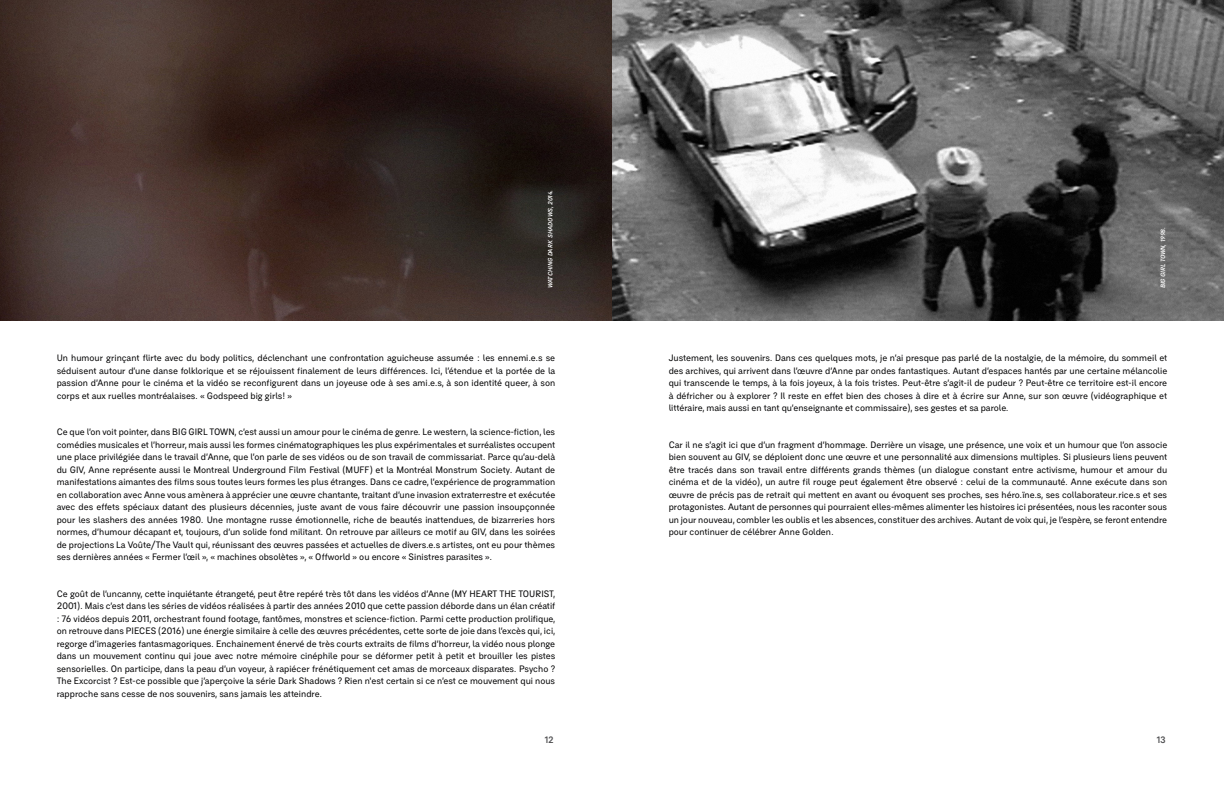
<style>
.page{position:relative;width:1224px;height:792px;background:#fff}
.page>*{position:absolute;margin:0;border:0;box-sizing:border-box;transform-origin:0 0}
.t1{font:9px/12.5px "Videographe RB";color:#020203;text-align:justify}
.t2{font:700 9px "Videographe LM";color:#4e4e50}
.t3{font:italic 700 6px "Videographe LM";color:#fff}
</style>
<div class="page">
<img style="left:0;top:0;width:1224px;height:320px">
<p class="t3" style="left:547px;top:288px;width:100px;rotate:-90deg">WATCHING DARK SHADOWS, 2014.</p>
<p class="t1" style="left:57px;top:352px;width:500px">Un humour grinçant flirte avec du body politics, déclenchant une confrontation aguicheuse assumée : les ennemi.e.s se séduisent autour d’une danse folklorique et se réjouissent finalement de leurs différences. Ici, l’étendue et la portée de la passion d’Anne pour le cinéma et la vidéo se reconfigurent dans un joyeuse ode à ses ami.e.s, à son identité queer, à son corps et aux ruelles montréalaises. « Godspeed big girls! »</p>
<p class="t1" style="left:57px;top:426px;width:500px">Ce que l’on voit pointer, dans BIG GIRL TOWN, c’est aussi un amour pour le cinéma de genre. Le western, la science-fiction, les comédies musicales et l’horreur, mais aussi les formes cinématographiques les plus expérimentales et surréalistes occupent une place privilégiée dans le travail d’Anne, que l’on parle de ses vidéos ou de son travail de commissariat. Parce qu’au-delà du GIV, Anne représente aussi le Montreal Underground Film Festival (MUFF) et la Montréal Monstrum Society. Autant de manifestations aimantes des films sous toutes leurs formes les plus étranges. Dans ce cadre, l’expérience de programmation en collaboration avec Anne vous amènera à apprécier une œuvre chantante, traitant d’une invasion extraterrestre et exécutée avec des effets spéciaux datant des plusieurs décennies, juste avant de vous faire découvrir une passion insoupçonnée pour les slashers des années 1980. Une montagne russe émotionnelle, riche de beautés inattendues, de bizarreries hors normes, d’humour décapant et, toujours, d’un solide fond militant. On retrouve par ailleurs ce motif au GIV, dans les soirées de projections La Voûte/The Vault qui, réunissant des œuvres passées et actuelles de divers.e.s artistes, ont eu pour thèmes ses dernières années « Fermer l’œil », « machines obsolètes », « Offworld » ou encore « Sinistres parasites ».</p>
<p class="t1" style="left:57px;top:587px;width:500px">Ce goût de l’uncanny, cette inquiétante étrangeté, peut être repéré très tôt dans les vidéos d’Anne (MY HEART THE TOURIST, 2001). Mais c’est dans les séries de vidéos réalisées à partir des années 2010 que cette passion déborde dans un élan créatif : 76 vidéos depuis 2011, orchestrant found footage, fantômes, monstres et science-fiction. Parmi cette production prolifique, on retrouve dans PIECES (2016) une énergie similaire à celle des œuvres précédentes, cette sorte de joie dans l’excès qui, ici, regorge d’imageries fantasmagoriques. Enchainement énervé de très courts extraits de films d’horreur, la vidéo nous plonge dans un mouvement continu qui joue avec notre mémoire cinéphile pour se déformer petit à petit et brouiller les pistes sensorielles. On participe, dans la peau d’un voyeur, à rapiécer frénétiquement cet amas de morceaux disparates. Psycho ?<br>The Excorcist ? Est-ce possible que j’aperçoive la série Dark Shadows ? Rien n'est certain si ce n’est ce mouvement qui nous rapproche sans cesse de nos souvenirs, sans jamais les atteindre.</p>
<p class="t2" style="left:545px;top:734px;width:11px">12</p>
<p class="t3" style="left:1159px;top:288px;width:63px;rotate:-90deg">BIG GIRL TOWN, 1998.</p>
<p class="t1" style="left:669px;top:352px;width:500px">Justement, les souvenirs. Dans ces quelques mots, je n’ai presque pas parlé de la nostalgie, de la mémoire, du sommeil et des archives, qui arrivent dans l’œuvre d’Anne par ondes fantastiques. Autant d’espaces hantés par une certaine mélancolie qui transcende le temps, à la fois joyeux, à la fois tristes. Peut-être s’agit-il de pudeur ? Peut-être ce territoire est-il encore à défricher ou à explorer ? Il reste en effet bien des choses à dire et à écrire sur Anne, sur son œuvre (vidéographique et littéraire, mais aussi en tant qu’enseignante et commissaire), ses gestes et sa parole.</p>
<p class="t1" style="left:669px;top:438px;width:500px">Car il ne s’agit ici que d’un fragment d’hommage. Derrière un visage, une présence, une voix et un humour que l’on associe bien souvent au GIV, se déploient donc une œuvre et une personnalité aux dimensions multiples. Si plusieurs liens peuvent être tracés dans son travail entre différents grands thèmes (un dialogue constant entre activisme, humour et amour du cinéma et de la vidéo), un autre fil rouge peut également être observé : celui de la communauté. Anne exécute dans son œuvre de précis pas de retrait qui mettent en avant ou évoquent ses proches, ses héro.ïne.s, ses collaborateur.rice.s et ses protagonistes. Autant de personnes qui pourraient elles-mêmes alimenter les histoires ici présentées, nous les raconter sous un jour nouveau, combler les oublis et les absences, constituer des archives. Autant de voix qui, je l’espère, se feront entendre pour continuer de célébrer Anne Golden.</p>
<p class="t2" style="left:1157px;top:734px;width:11px">13</p>
</div>
